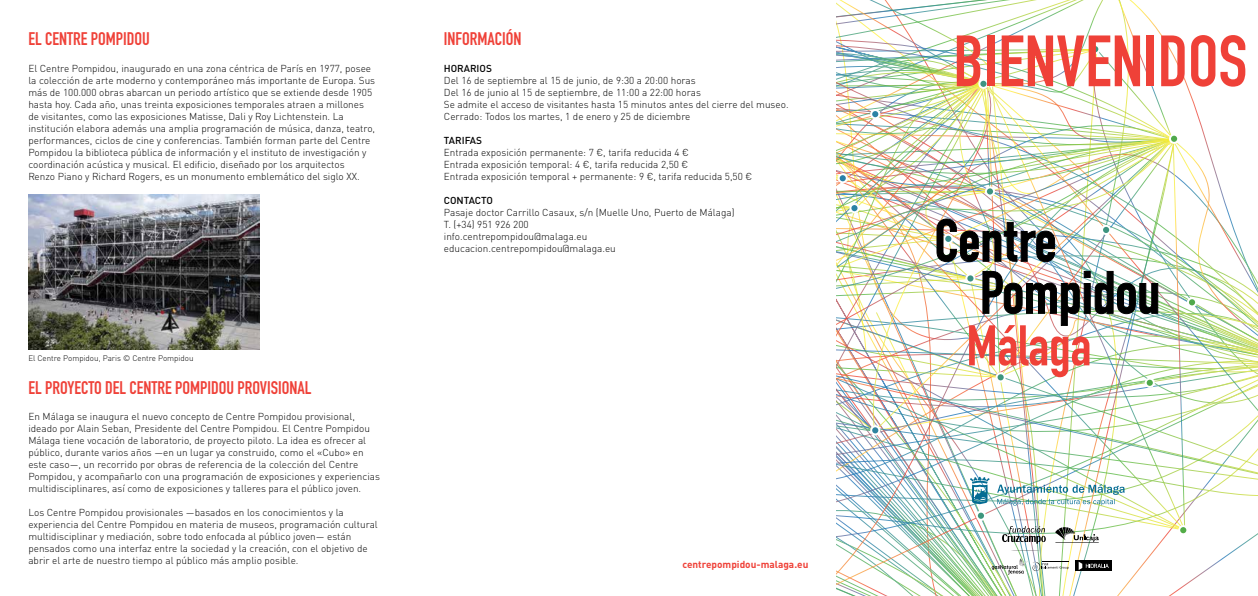
<style>
.page{position:relative;width:1258px;height:596px;background:#fff}
.page>*{position:absolute;margin:0;border:0;box-sizing:border-box;transform-origin:0 0}
.t1{font:71.2px "DIN Engschrift Std";color:#ef4138}
.t2{font:18px "DIN Engschrift Std";color:#ef4138}
.t3{font:300 10px/12px "DINOT";color:#000}
.t4{font:700 10px "DINOT";color:#ef4138}
.t5{font:500 10px "DINOT";color:#000}
.t6{font:300 8px "DINOT";color:#000}
</style>
<div class="page">
<img style="left:28px;top:194px;width:231px;height:155px">
<img style="left:836px;top:0;width:421px;height:595px">
<h2 class="t2" style="left:28px;top:29px;width:123px">EL CENTRE POMPIDOU</h2>
<p class="t3" style="left:28px;top:62px;width:348px">El Centre Pompidou, inaugurado en una zona céntrica de París en 1977, posee la colección de arte moderno y contemporáneo más importante de Europa. Sus más de 100.000 obras abarcan un periodo artístico que se extiende desde 1905 hasta hoy. Cada año, unas treinta exposiciones temporales atraen a millones de visitantes, como las exposiciones Matisse, Dali y Roy Lichtenstein. La institución elabora además una amplia programación de música, danza, teatro, performances, ciclos de cine y conferencias. También forman parte del Centre Pompidou la biblioteca pública de información y el instituto de investigación y coordinación acústica y musical. El edificio, diseñado por los arquitectos<br>Renzo Piano y Richard Rogers, es un monumento emblemático del siglo XX.</p>
<p class="t6" style="left:28px;top:353px;width:167px">El Centre Pompidou, Paris © Centre Pompidou</p>
<h2 class="t2" style="left:28px;top:376px;width:285px">EL PROYECTO DEL CENTRE POMPIDOU PROVISIONAL</h2>
<p class="t3" style="left:28px;top:410px;width:353px">En Málaga se inaugura el nuevo concepto de Centre Pompidou provisional, ideado por Alain Seban, Presidente del Centre Pompidou. El Centre Pompidou Málaga tiene vocación de laboratorio, de proyecto piloto. La idea es ofrecer al público, durante varios años —en un lugar ya construido, como el «Cubo» en este caso—, un recorrido por obras de referencia de la colección del Centre Pompidou, y acompañarlo con una programación de exposiciones y experiencias multidisciplinares, así como de exposiciones y talleres para el público joven.</p>
<p class="t3" style="left:28px;top:506px;width:351px">Los Centre Pompidou provisionales —basados en los conocimientos y la experiencia del Centre Pompidou en materia de museos, programación cultural multidisciplinar y mediación, sobre todo enfocada al público joven— están pensados como una interfaz entre la sociedad y la creación, con el objetivo de abrir el arte de nuestro tiempo al público más amplio posible.</p>
<h2 class="t2" style="left:444px;top:29px;width:79px">INFORMACIÓN</h2>
<p class="t5" style="left:444px;top:62px;width:50px">HORARIOS</p>
<p class="t3" style="left:444px;top:74px;width:346px">Del 16 de septiembre al 15 de junio, de 9:30 a 20:00 horas<br>Del 16 de junio al 15 de septiembre, de 11:00 a 22:00 horas<br>Se admite el acceso de visitantes hasta 15 minutos antes del cierre del museo.<br>Cerrado: Todos los martes, 1 de enero y 25 de diciembre</p>
<p class="t5" style="left:444px;top:134px;width:40px">TARIFAS</p>
<p class="t3" style="left:444px;top:146px;width:310px">Entrada exposición permanente: 7 €, tarifa reducida 4 €<br>Entrada exposición temporal: 4 €, tarifa reducida 2,50 €<br>Entrada exposición temporal + permanente: 9 €, tarifa reducida 5,50 €</p>
<p class="t5" style="left:444px;top:194px;width:50px">CONTACTO</p>
<p class="t3" style="left:444px;top:206px;width:292px">Pasaje doctor Carrillo Casaux, s/n (Muelle Uno, Puerto de Málaga)<br>T. (+34) 951 926 200<br>info.centrepompidou@malaga.eu educacion.centrepompidou@malaga.eu</p>
<p class="t4" style="left:682px;top:557px;width:127px">centrepompidou-malaga.eu</p>
<h1 class="t1" style="left:953px;top:19px;width:57px">BIENVENIDO</h1>
<h1 class="t1" style="left:1218px;top:19px;width:30px">S</h1>
</div>
